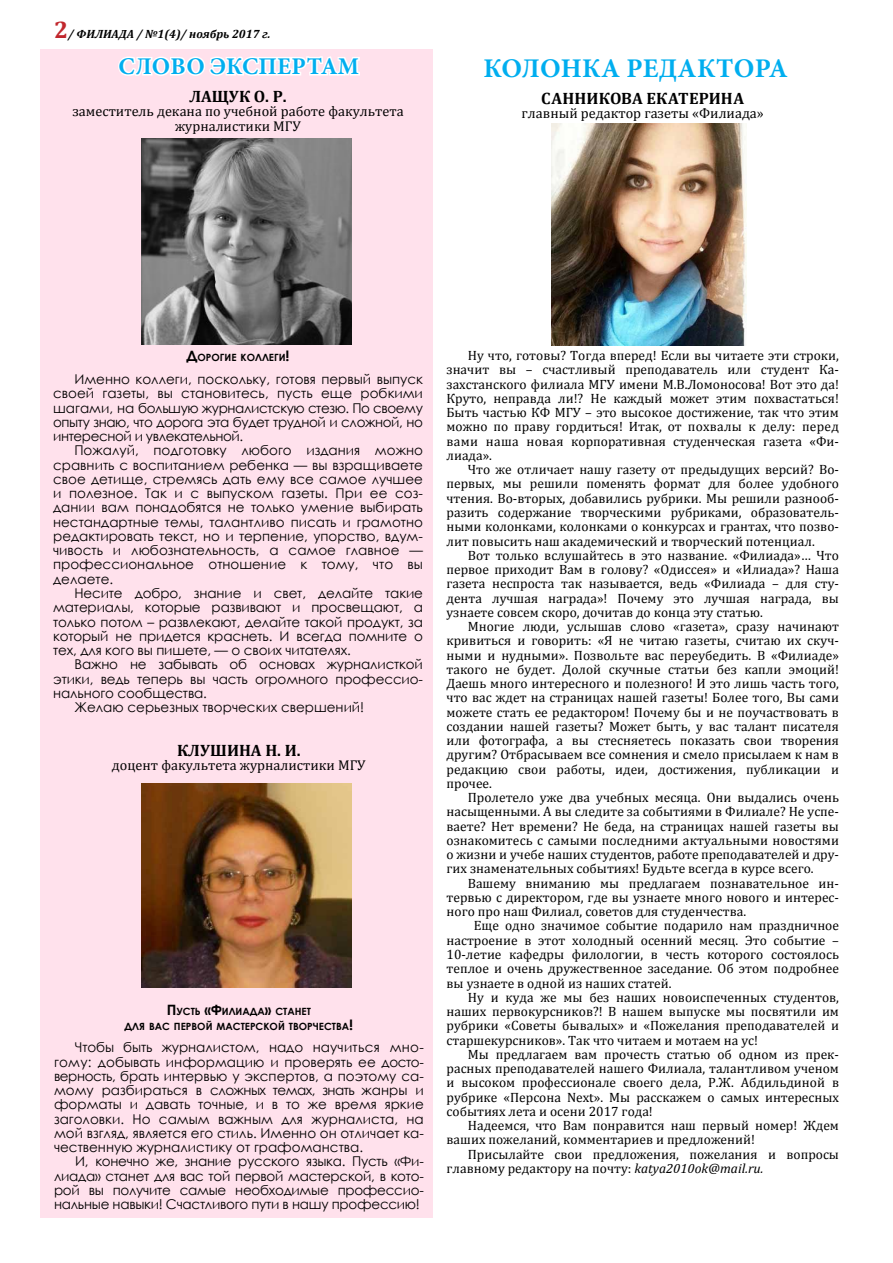
<style>
.page{position:relative;width:893px;height:1263px;background:#fff}
.page>*{position:absolute;margin:0;border:0;box-sizing:border-box;transform-origin:0 0}
.t1{font:700 27px "Minion Pro";letter-spacing:.01em;color:#00aeef}
.t2{font:700 24px "Minion Pro";letter-spacing:.01em;color:#00aeef}
.t3{font:700 16.5px "Cambria";letter-spacing:.005em;color:#000}
.t4{font:14.25px/14.2px "Cambria";color:#000;text-align:center}
.t5{font:13.5px/14.2px "Cambria";color:#000;text-align:justify}
.t6{font:13.5px/14.2px "Century Gothic";letter-spacing:-.01em;color:#000;text-align:justify}
.t7{font:italic 700 12px "Cambria";color:#000}
.t8{font:700 10.05px/14.2px "Century Gothic";color:#000;text-align:center}
.s1{font-style:normal;font-size:24px;color:#c1272d}
.s2{font-size:14.25px}
.s3{font-style:italic}
</style>
<div class="page">
<div style="left:40px;top:49px;width:393px;height:1168px;background:#ffe1ec"></div>
<svg style="left:118px;top:56px;width:242px;height:20px"></svg>
<img style="left:141px;top:139px;width:211px;height:205px">
<img style="left:141px;top:783px;width:211px;height:205px">
<img style="left:551px;top:124px;width:196px;height:222px">
<p class="t7" style="left:54px;top:25px;width:67px"><span class="s1">2</span>/ филиада</p>
<p class="t7" style="left:137px;top:25px;width:135px">/ №1(4)/ ноябрь 2017 г.</p>
<h2 class="t2" style="left:119px;top:49px;width:242px">СЛОВО ЭКСПЕРТАМ</h2>
<p class="t3" style="left:189px;top:85px;width:99px">Лащук О. Р.</p>
<p class="t4" style="left:72px;top:104px;width:333px">заместитель декана по учебной работе факультета журналистики МГУ</p>
<h1 class="t1" style="left:484px;top:49px;width:306px">КОЛОНКА РЕДАКТОРА</h1>
<p class="t3" style="left:541px;top:86px;width:23px">Санн</p>
<p class="t3" style="left:587px;top:86px;width:25px">икова</p>
<p class="t3" style="left:647px;top:86px;width:87px">Екатерина</p>
<p class="t4" style="left:522px;top:106px;width:244px">главный редактор газеты «Филиада»</p>
<p class="t8" style="left:187px;top:350px;width:105px"><span class="s2">Д</span>орогие коллеги<span class="s2">!</span></p>
<p class="t6" style="left:53px;top:372px;width:371px;text-indent:21px">Именно коллеги, поскольку, готовя первый выпуск своей газеты, вы становитесь, пусть еще робкими шагами, на большую журналистскую стезю. По своему опыту знаю, что дорога эта будет трудной и сложной, но интересной и увлекательной.</p>
<p class="t6" style="left:53px;top:443px;width:371px;text-indent:21px">Пожалуй, подготовку любого издания можно сравнить с воспитанием ребенка — вы взращиваете свое детище, стремясь дать ему все самое лучшее и полезное. Так и с выпуском газеты. При ее соз&shy;дании вам понадобятся не только умение выбирать нестандартные темы, талантливо писать и грамотно редактировать текст, но и терпение, упорство, вдум&shy;чивость и любознательность, а самое главное — профессиональное отношение к тому, что вы делаете.</p>
<p class="t6" style="left:53px;top:586px;width:371px;text-indent:21px">Несите добро, знание и свет, делайте такие материалы, которые развивают и просвещают, а только потом – развлекают, делайте такой продукт, за который не придется краснеть. И всегда помните о тех, для кого вы пишете, — о своих читателях.</p>
<p class="t6" style="left:74px;top:657px;width:350px">Важно не забывать об основах журналисткой</p>
<p class="t6" style="left:53px;top:671px;width:371px">этики, ведь теперь вы часть огромного профессио-</p>
<p class="t6" style="left:53px;top:685px;width:155px">нального сообщества.</p>
<p class="t6" style="left:74px;top:700px;width:291px">Желаю серьезных творческих свершений!</p>
<p class="t3" style="left:177px;top:739px;width:125px">Клушина Н. И.</p>
<p class="t4" style="left:112px;top:758px;width:255px">доцент факультета журналистики МГУ</p>
<p class="t8" style="left:125px;top:1004px;width:230px"><span class="s2">П</span>усть <span class="s2">«Ф</span>илиада<span class="s2">»</span> станет<br>для вас п ервой мастерской творчества<span class="s2">!</span></p>
<p class="t6" style="left:54px;top:1040px;width:371px;text-indent:21px">Чтобы быть журналистом, надо научиться мно&shy;гому: добывать информацию и проверять ее досто&shy;верность, брать интервью у экспертов, а поэтому са&shy;мому разбираться в сложных темах, знать жанры и форматы и давать точные, и в то же время яркие заголовки. Но самым важным для журналиста, на мой взгляд, является его стиль. Именно он отличает ка&shy;чественную журналистику от графоманства.</p>
<p class="t6" style="left:54px;top:1154px;width:371px;text-indent:21px">И, конечно же, знание русского языка. Пусть «Фи&shy;лиада» станет для вас той первой мастерской, в кото&shy;рой вы получите самые необходимые профессио&shy;нальные навыки! Счастливого пути в нашу профессию!</p>
<p class="t5" style="left:446px;top:348px;width:394px;text-indent:21px">Ну что, готовы? Тогда вперед! Если вы читаете эти строки, значит вы – счастливый преподаватель или студент Ка&shy;захстанского филиала МГУ имени М.В.Ломоносова! Вот это да!<br>Круто, неправда ли!? Не каждый может этим похвастаться!<br>Быть частью КФ МГУ – это высокое достижение, так что этим можно по праву гордиться! Итак, от похвалы к делу: перед вами наша новая корпоративная студенческая газета «Фи&shy;лиада».</p>
<p class="t5" style="left:446px;top:462px;width:394px;text-indent:21px">Что же отличает нашу газету от предыдущих версий? Во&shy;первых, мы решили поменять формат для более удобного чтения. Во-вторых, добавились рубрики. Мы решили разнооб&shy;разить содержание творческими рубриками, образователь&shy;ными колонками, колонками о конкурсах и грантах, что позво&shy;лит повысить наш академический и творческий потенциал.</p>
<p class="t5" style="left:446px;top:548px;width:394px;text-indent:21px">Вот только вслушайтесь в это название. «Филиада»… Что первое приходит Вам в голову? «Одиссея» и «Илиада»? Наша газета неспроста так называется, ведь «Филиада – для сту&shy;дента лучшая награда»! Почему это лучшая награда, вы узнаете совсем скоро, дочитав до конца эту статью.</p>
<p class="t5" style="left:446px;top:619px;width:394px;text-indent:21px">Многие люди, услышав слово «газета», сразу начинают кривиться и говорить: «Я не читаю газеты, считаю их скуч&shy;ными и нудными». Позвольте вас переубедить. В «Филиаде» такого не будет. Долой скучные статьи без капли эмоций!<br>Даешь много интересного и полезного! И это лишь часть того, что вас ждет на страницах нашей газеты! Более того, Вы сами можете стать ее редактором! Почему бы и не поучаствовать в создании нашей газеты? Может быть, у вас талант писателя или фотографа, а вы стесняетесь показать свои творения другим? Отбрасываем все сомнения и смело присылаем к нам в редакцию свои работы, идеи, достижения, публикации и прочее.</p>
<p class="t5" style="left:446px;top:790px;width:394px;text-indent:21px">Пролетело уже два учебных месяца. Они выдались очень насыщенными. А вы следите за событиями в Филиале? Не успе&shy;ваете? Нет времени? Не беда, на страницах нашей газеты вы ознакомитесь с самыми последними актуальными новостями о жизни и учебе наших студентов, работе преподавателей и дру&shy;гих знаменательных событиях! Будьте всегда в курсе всего.</p>
<p class="t5" style="left:447px;top:876px;width:394px;text-indent:21px">Вашему вниманию мы предлагаем познавательное ин&shy;тервью с директором, где вы узнаете много нового и интерес&shy;ного про наш Филиал, советов для студенчества.</p>
<p class="t5" style="left:447px;top:919px;width:394px;text-indent:27px">Еще одно значимое событие подарило нам праздничное настроение в этот холодный осенний месяц. Это событие – 10-летие кафедры филологии, в честь которого состоялось теплое и очень дружественное заседание. Об этом подробнее вы узнаете в одной из наших статей.</p>
<p class="t5" style="left:447px;top:990px;width:394px;text-indent:21px">Ну и куда же мы без наших новоиспеченных студентов, наших первокурсников?! В нашем выпуске мы посвятили им рубрики «Советы бывалых» и «Пожелания преподавателей и старшекурсников». Так что читаем и мотаем на ус!</p>
<p class="t5" style="left:447px;top:1047px;width:394px;text-indent:21px">Мы предлагаем вам прочесть статью об одном из прек&shy;расных преподавателей нашего Филиала, талантливом ученом и высоком профессионале своего дела, Р.Ж. Абдильдиной в рубрике «Персона Next». Мы расскажем о самых интересных событиях лета и осени 2017 года!</p>
<p class="t5" style="left:447px;top:1118px;width:394px;text-indent:21px">Надеемся, что Вам понравится наш первый номер! Ждем ваших пожеланий, комментариев и предложений!</p>
<p class="t5" style="left:447px;top:1147px;width:394px;text-indent:21px">Присылайте свои предложения, пожелания и вопросы главному редактору на почту: <span class="s3">katya2010ok@mail.ru.</span></p>
</div>
